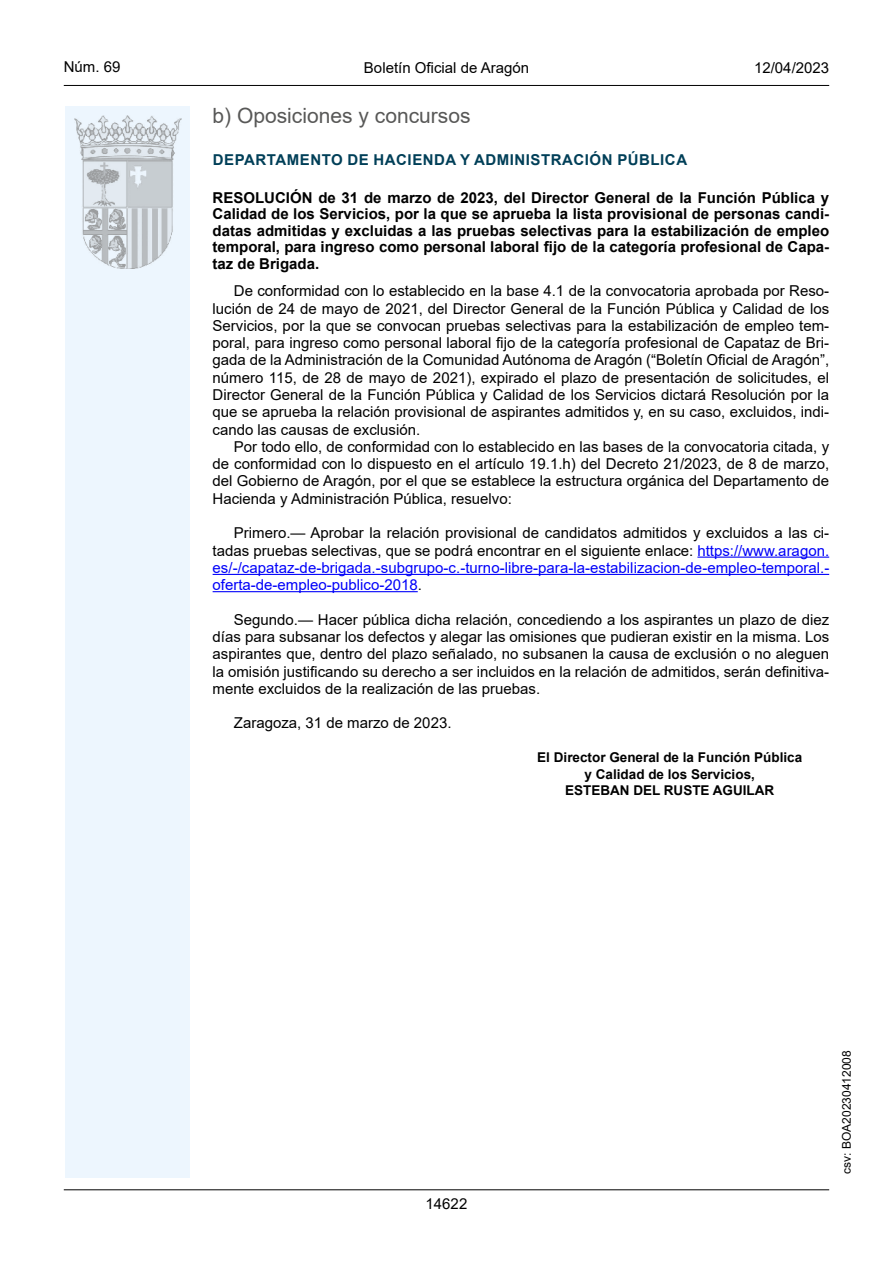
<style>
.page{position:relative;width:893px;height:1263px;background:#fff}
.page>*{position:absolute;margin:0;border:0;box-sizing:border-box;transform-origin:0 0}
.Sub_Seccion{font:21px "Arial";color:#585857}
.inicio_de_parrafo{font:15px/17.2px "Arial";color:#000;text-align:justify}
.Titulo_text{font:15px/16.5px "Arial Bold MT2";color:#000;text-align:justify}
.inicio_de_parrafo-2{font:15px/17.2px "Arial";color:#0000fa;text-align:justify}
.emisor_text{font:15px "Arial Bold MT2";letter-spacing:.035em;color:#003f58}
.estilo_head-c{font:15px "Arial";color:#000}
.estilo_head-d{font:15px "Arial MT2";color:#000}
.estilo_head-i{font:15px "Arial MT2";color:#000}
.numero_pagina{font:15px "Arial MT2";color:#000}
.firma_der{font:13.5px "Arial Bold MT2";color:#000}
.estilo_head-i-2{font:12px "Arial MT2";color:#000}
.s1{font-family:"Arial";font-weight:700}
.s2{color:#000}
.s3{font-family:"Arial MT2";color:#000}
</style>
<div class="page">
<div style="left:65px;top:106px;width:125px;height:1072px;background:#edf6fe"></div>
<img style="left:75px;top:115px;width:106px;height:153px">
<hr style="left:64px;top:85px;width:765px;height:1px;background:#000">
<hr style="left:64px;top:1189px;width:765px;height:1px;background:#000">
<hr style="left:697px;top:557px;width:132px;height:1px;background:#0000fa">
<hr style="left:213px;top:574px;width:616px;height:1px;background:#0000fa">
<hr style="left:213px;top:591px;width:205px;height:1px;background:#0000fa">
<p class="estilo_head-i" style="left:64px;top:57px;width:58px">Núm. 69</p>
<p class="estilo_head-c" style="left:364px;top:57px;width:167px">Boletín Oficial de Aragón</p>
<p class="estilo_head-d" style="left:754px;top:57px;width:77px">12/04/2023</p>
<h4 class="Sub_Seccion" style="left:213px;top:101px;width:259px">b) Oposiciones y concursos</h4>
<h5 class="emisor_text" style="left:213px;top:149px;width:476px">DEPARTAMENTO DE HACIENDA Y ADMINISTRACIÓN PÚBLICA</h5>
<p class="Titulo_text" style="left:213px;top:189px;width:618px">RESOLUCIÓN de 31 de marzo de 2023, del Director General de la Función Pública y Calidad de los Servicios, por la que se aprueba la lista provisional de personas candi&shy;datas admitidas y excluidas a las pruebas selectivas para la estabilización de empleo <span class="s1">temporal, para ingreso como personal laboral fijo de la categoría profesional de Capa&shy;</span>taz de Brigada.</p>
<p class="inicio_de_parrafo" style="left:213px;top:282px;width:618px;text-indent:21px">De conformidad con lo establecido en la base 4.1 de la convocatoria aprobada por Reso&shy;lución de 24 de mayo de 2021, del Director General de la Función Pública y Calidad de los Servicios, por la que se convocan pruebas selectivas para la estabilización de empleo tem&shy;poral, para ingreso como personal laboral fijo de la categoría profesional de Capataz de Bri&shy;gada de la Administración de la Comunidad Autónoma de Aragón (“Boletín Oficial de Aragón”, número 115, de 28 de mayo de 2021), expirado el plazo de presentación de solicitudes, el Director General de la Función Pública y Calidad de los Servicios dictará Resolución por la que se aprueba la relación provisional de aspirantes admitidos y, en su caso, excluidos, indi&shy;cando las causas de exclusión.</p>
<p class="inicio_de_parrafo" style="left:213px;top:438px;width:618px;text-indent:21px">Por todo ello, de conformidad con lo establecido en las bases de la convocatoria citada, y de conformidad con lo dispuesto en el artículo 19.1.h) del Decreto 21/2023, de 8 de marzo, del Gobierno de Aragón, por el que se establece la estructura orgánica del Departamento de Hacienda y Administración Pública, resuelvo:</p>
<p class="inicio_de_parrafo-2" style="left:213px;top:524px;width:618px;text-indent:21px"><span class="s2">Primero.— Aprobar la relación provisional de candidatos admitidos y excluidos a las ci&shy;tadas pruebas selectivas, que se podrá encontrar en el siguiente enlace:</span> https://www.aragon. es/-/capataz-de-brigada.-subgrupo-c.-turno-libre-para-la-estabilizacion-de-empleo-temporal.- oferta-de-empleo-publico-2018<span class="s3">.</span></p>
<p class="inicio_de_parrafo" style="left:213px;top:611px;width:618px;text-indent:21px">Segundo.— Hacer pública dicha relación, concediendo a los aspirantes un plazo de diez días para subsanar los defectos y alegar las omisiones que pudieran existir en la misma. Los aspirantes que, dentro del plazo señalado, no subsanen la causa de exclusión o no aleguen la omisión justificando su derecho a ser incluidos en la relación de admitidos, serán definitiva&shy;mente excluidos de la realización de las pruebas.</p>
<p class="inicio_de_parrafo" style="left:234px;top:714px;width:219px">Zaragoza, 31 de marzo de 2023.</p>
<p class="firma_der" style="left:537px;top:748px;width:266px">El Director General de la Función Pública</p>
<p class="firma_der" style="left:585px;top:764px;width:172px">y Calidad de los Servicios,</p>
<p class="firma_der" style="left:565px;top:781px;width:211px">ESTEBAN DEL RUSTE AGUILAR</p>
<p class="numero_pagina" style="left:426px;top:1193px;width:43px">14622</p>
<p class="estilo_head-i-2" style="left:838px;top:1174px;width:125px;rotate:-90deg">csv: BOA20230412008</p>
</div>
